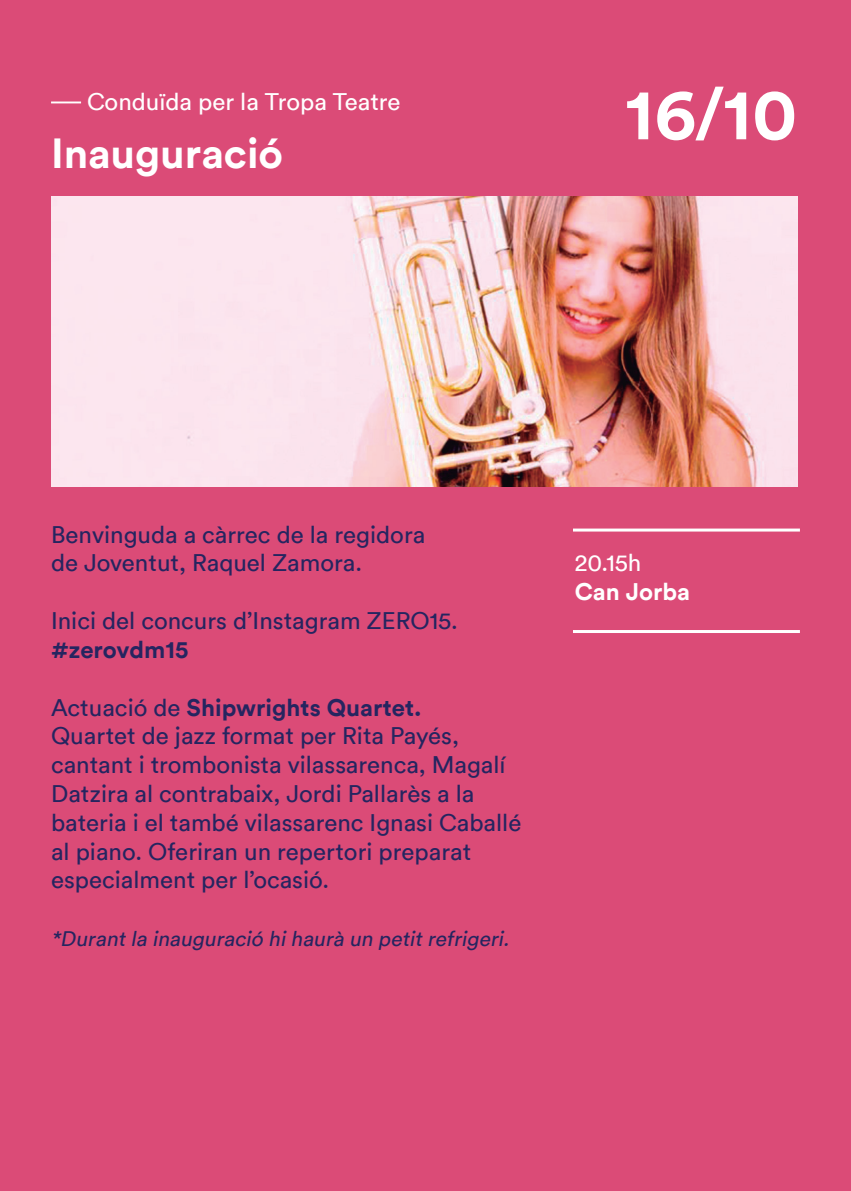
<style>
.page{position:relative;width:851px;height:1191px;background:#fff}
.page>*{position:absolute;margin:0;border:0;box-sizing:border-box;transform-origin:0 0}
.t1{font:700 72px "Circular";color:#fff}
.t2{font:700 42px "Circular";color:#fff}
.t3{font:24px/28.8px "Circular";color:#252560}
.t4{font:24px "Circular";color:#fff}
.t5{font:700 24px "Circular";color:#252560}
.t6{font:700 24px "Circular";color:#fff}
.t7{font:italic 21px "Circular";color:#252560}
.s1{font-family:"Helvetica Neue"}
.s2{font-weight:700}
.s3{font-weight:400}
</style>
<div class="page">
<div style="left:0;top:0;width:850px;height:1191px;background:#db4b77"></div>
<hr style="left:51px;top:101px;width:30px;height:2px;background:#fff">
<hr style="left:573px;top:528px;width:226px;height:3px;background:#fff">
<hr style="left:573px;top:630px;width:226px;height:3px;background:#fff">
<img style="left:51px;top:197px;width:746px;height:289px">
<p class="t4" style="left:87px;top:87px;width:315px">Conduïda per la Tropa Teatre</p>
<p class="t2" style="left:51px;top:126px;width:233px">Inauguració</p>
<p class="t1" style="left:624px;top:67px;width:174px">16<span class="s1">/</span>10</p>
<p class="t3" style="left:51px;top:519px;width:376px">Benvinguda a càrrec de la regidora</p>
<p class="t3" style="left:51px;top:548px;width:312px">de Joventut, Raquel Zamora.</p>
<p class="t3" style="left:51px;top:606px;width:408px">Inici del concurs d’Instagram ZERO15. <span class="s2">#zerovdm15</span></p>
<p class="t5" style="left:51px;top:691px;width:372px"><span class="s3">Actuació de</span> Shipwrights Quartet.</p>
<p class="t3" style="left:51px;top:721px;width:471px">Quartet de jazz format per Rita Payés, cantant i trombonista vilassarenca, Magalí Datzira al contrabaix, Jordi Pallarès a la bateria i el també vilassarenc Ignasi Caballé al piano. Oferiran un repertori preparat especialment per l’ocasió.</p>
<p class="t7" style="left:51px;top:926px;width:464px">*Durantla inauguració hihaurà un petitrefrigeri.</p>
<p class="t4" style="left:574px;top:548px;width:68px">20.15h</p>
<p class="t6" style="left:574px;top:576px;width:117px">Can Jorba</p>
</div>
